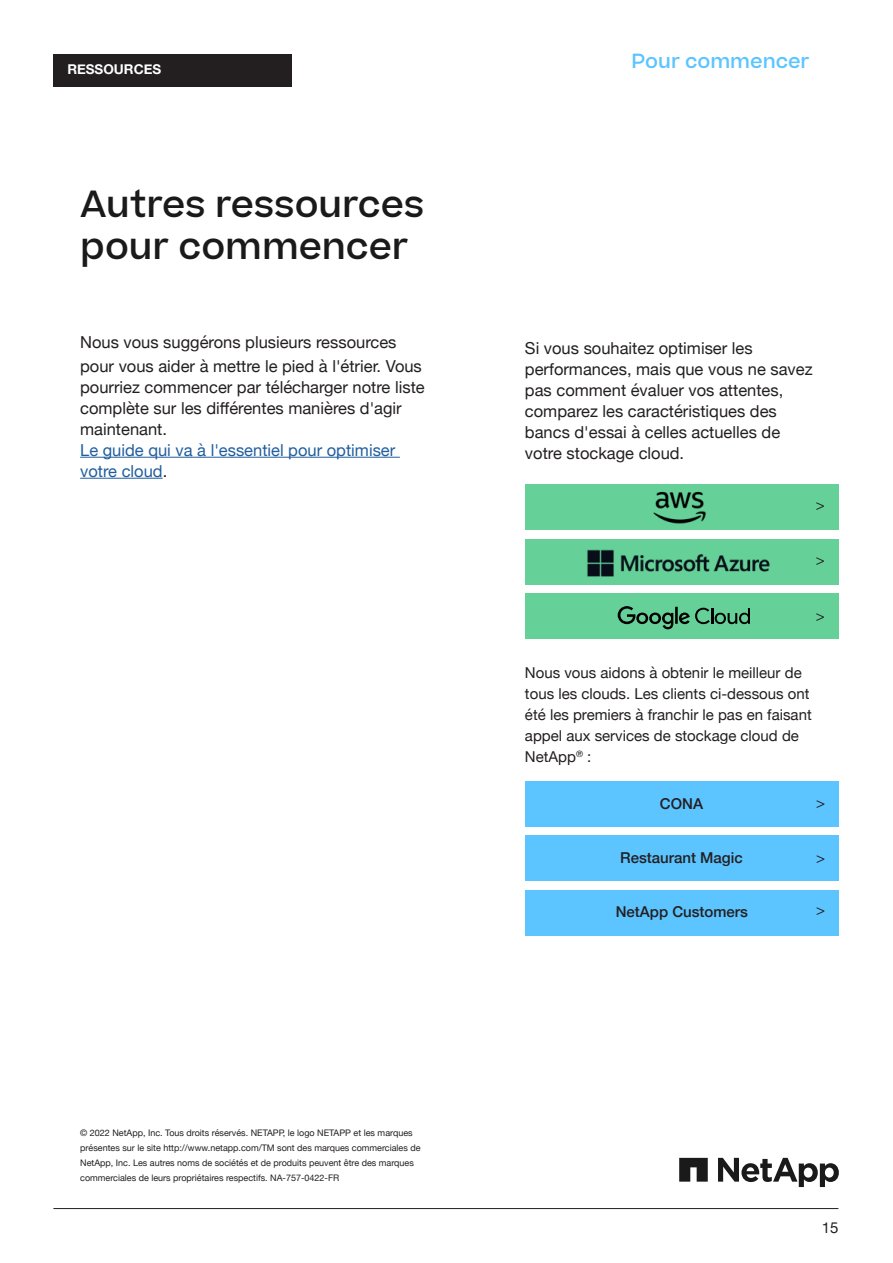
<style>
.page{position:relative;width:893px;height:1263px;background:#fff}
.page>*{position:absolute;margin:0;border:0;box-sizing:border-box;transform-origin:0 0}
.t1{font:500 36px/42px "Beatrice";color:#1a1a1a}
.t2{font:500 19.5px "Beatrice";color:#5cc4ff}
.t3{font:16.5px/21px "Helvetica Neue";color:#231f20}
.t4{font:16.5px/21px "Helvetica Neue";color:#215e9e}
.t5{font:15px/21px "Helvetica Neue";color:#231f20}
.t6{font:500 15px "Helvetica Neue";color:#231f20}
.t7{font:700 13.5px "Helvetica Neue";color:#fff}
.t8{font:9px/15px "Helvetica Neue";color:#231f20}
.s1{color:#231f20}
</style>
<div class="page">
<div style="left:53px;top:54px;width:239px;height:32px;background:#231f20"></div>
<hr style="left:53px;top:1208px;width:785px;height:1px;background:#231f20">
<hr style="left:80px;top:457px;width:320px;height:1px;background:#215e9e">
<hr style="left:80px;top:478px;width:83px;height:1px;background:#215e9e">
<div style="left:525px;top:539px;width:314px;height:45px;background:#65d097"></div>
<div style="left:525px;top:781px;width:314px;height:45px;background:#5cc4ff"></div>
<div style="left:525px;top:594px;width:314px;height:45px;background:#65d097"></div>
<div style="left:525px;top:890px;width:314px;height:45px;background:#5cc4ff"></div>
<div style="left:525px;top:484px;width:314px;height:45px;background:#65d097"></div>
<img style="left:653px;top:491px;width:53px;height:33px">
<div style="left:525px;top:835px;width:314px;height:45px;background:#5cc4ff"></div>
<svg style="left:718px;top:1158px;width:121px;height:29px"></svg>
<svg style="left:679px;top:1158px;width:29px;height:23px"></svg>
<img style="left:573px;top:529px;width:212px;height:65px">
<svg style="left:618px;top:606px;width:132px;height:23px"></svg>
<p class="t7" style="left:67px;top:59px;width:95px">RESSOURCES</p>
<h1 class="t1" style="left:80px;top:183px;width:346px">Autres ressources pour commencer</h1>
<p class="t3" style="left:80px;top:331px;width:343px;line-height:24px">Nous vous suggérons plusieurs ressources pour vous aider à mettre le pied à l'étrier. Vous</p>
<p class="t3" style="left:80px;top:377px;width:346px">pourriez commencer par télécharger notre liste complète sur les différentes manières d'agir maintenant.</p>
<p class="t4" style="left:80px;top:440px;width:317px">Le guide qui va à l'essentiel pour optimiser votre cloud<span class="s1">.</span></p>
<p class="t8" style="left:80px;top:1126px;width:342px">© 2022 NetApp, Inc. Tous droits réservés. NETAPP, le logo NETAPP et les marques présentes sur le site http://www.netapp.com/TM sont des marques commerciales de NetApp, Inc. Les autres noms de sociétés et de produits peuvent être des marques commerciales de leurs propriétaires respectifs. NA-757-0422-FR</p>
<p class="t2" style="left:632px;top:48px;width:180px">Pour commencer</p>
<p class="t3" style="left:525px;top:338px;width:289px">Si vous souhaitez optimiser les performances, mais que vous ne savez pas comment évaluer vos attentes, comparez les caractéristiques des bancs d'essai à celles actuelles de votre stockage cloud.</p>
<p class="t5" style="left:816px;top:495px;width:10px">&gt;</p>
<p class="t5" style="left:816px;top:550px;width:10px">&gt;</p>
<p class="t5" style="left:816px;top:606px;width:10px">&gt;</p>
<p class="t5" style="left:525px;top:663px;width:288px">Nous vous aidons à obtenir le meilleur de tous les clouds. Les clients ci-dessous ont été les premiers à franchir le pas en faisant appel aux services de stockage cloud de NetApp<sup>®</sup> :</p>
<p class="t6" style="left:660px;top:791px;width:45px">CONA</p>
<p class="t5" style="left:816px;top:793px;width:10px">&gt;</p>
<p class="t6" style="left:620px;top:846px;width:124px">Restaurant Magic</p>
<p class="t5" style="left:816px;top:848px;width:10px">&gt;</p>
<p class="t6" style="left:616px;top:900px;width:134px">NetApp Customers</p>
<p class="t5" style="left:816px;top:900px;width:10px">&gt;</p>
<p class="t5" style="left:822px;top:1218px;width:18px">15</p>
</div>
